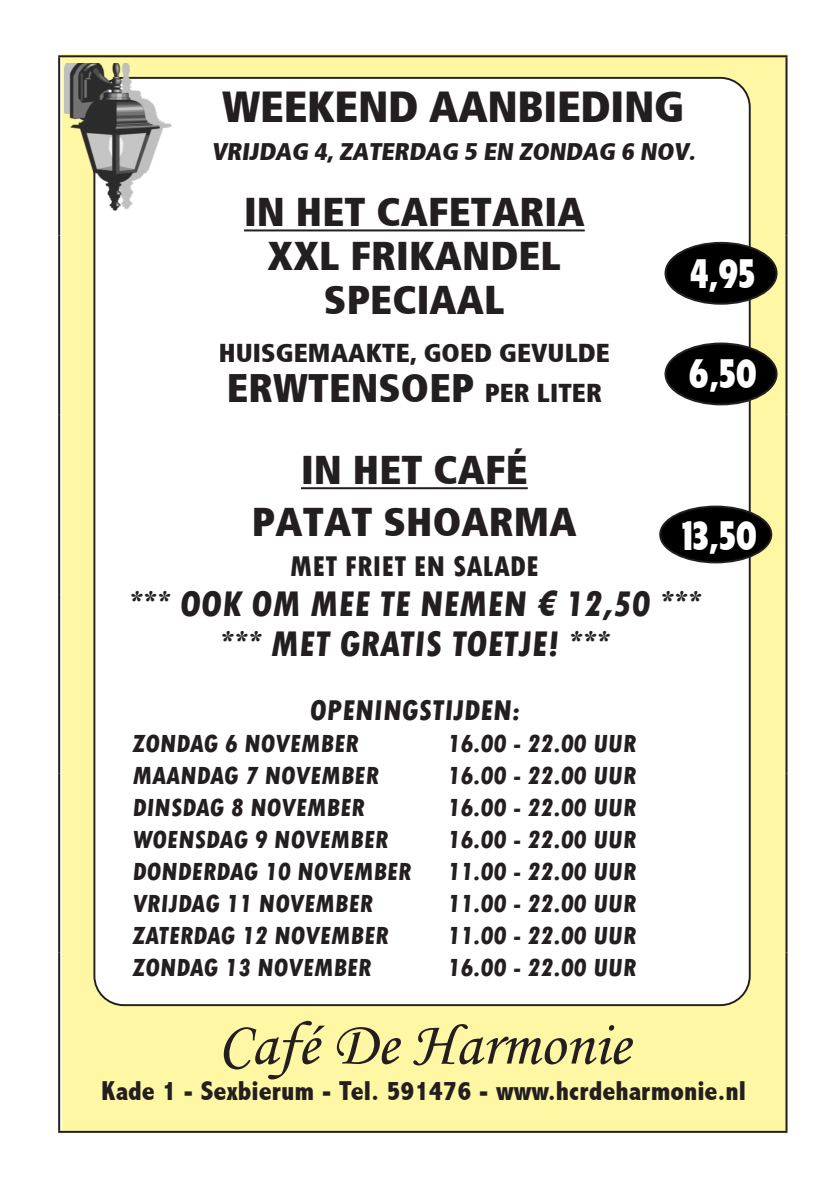
<style>
.page{position:relative;width:840px;height:1191px;background:#fff}
.page>*{position:absolute;margin:0;border:0;box-sizing:border-box;transform-origin:0 0}
.t1{font:62px "Monotype Corsiva";color:#231f20}
.t2{font:48.8px "BVG Fett";letter-spacing:-.01em;color:#231f20}
.t3{font:43.2px "BVG Fett";letter-spacing:-.01em;color:#231f20}
.t4{font:40px "BVG Fett";color:#231f20}
.t5{font:900 condensed 40px "Flyer";color:#fff;scale:.89 1}
.t6{font:900 condensed 40px "Flyer";color:#fff;scale:.9 1}
.t7{font:39.8px "BVG Fett";color:#231f20}
.t8{font:800 condensed 37.4px "Tw Cen";color:#231f20}
.t9{font:800 condensed 30px "Tw Cen";color:#231f20}
.t10{font:800 condensed 27.4px "Abadi";color:#231f20}
.t11{font:800 condensed 26px "Tw Cen";color:#231f20}
.t12{font:25.8px "BVG Fett";color:#231f20}
.t13{font:25.4px "BVG Fett";letter-spacing:-.01em;color:#231f20}
.t14{font:24px "BVG Fett";color:#231f20}
.s1{font-size:52.8px}
.s2{font-size:25.8px}
.s3{font-family:"Abadi";font-style:italic}
</style>
<div class="page">
<div style="left:62px;top:54px;width:725px;height:1076px;background:#fff7a4"></div>
<hr style="left:58px;top:55px;width:729px;height:2px;background:#231f20">
<hr style="left:58px;top:57px;width:2px;height:178px;background:#231f20">
<hr style="left:785px;top:57px;width:2px;height:178px;background:#231f20">
<hr style="left:58px;top:235px;width:2px;height:180px;background:#231f20">
<hr style="left:785px;top:235px;width:2px;height:180px;background:#231f20">
<hr style="left:58px;top:415px;width:2px;height:179px;background:#231f20">
<hr style="left:785px;top:415px;width:2px;height:179px;background:#231f20">
<hr style="left:58px;top:594px;width:2px;height:179px;background:#231f20">
<hr style="left:785px;top:594px;width:2px;height:179px;background:#231f20">
<hr style="left:58px;top:773px;width:2px;height:179px;background:#231f20">
<hr style="left:785px;top:773px;width:2px;height:179px;background:#231f20">
<hr style="left:58px;top:952px;width:2px;height:178px;background:#231f20">
<hr style="left:785px;top:952px;width:2px;height:178px;background:#231f20">
<hr style="left:58px;top:1130px;width:729px;height:2px;background:#231f20">
<div style="left:94px;top:78px;width:655px;height:927px;background:#fff;border-radius:29px"></div>
<hr style="left:244px;top:229px;width:340px;height:2px;background:#231f20">
<hr style="left:301px;top:487px;width:226px;height:2px;background:#231f20">
<img style="left:65px;top:63px;width:106px;height:148px">
<div style="left:665px;top:243px;width:111px;height:61px;background:#000;border-radius:50%"></div>
<div style="left:664px;top:242px;width:113px;height:63px;border:2px solid #231f20;border-radius:50%"></div>
<div style="left:659px;top:506px;width:111px;height:56px;background:#000;border-radius:50%"></div>
<div style="left:658px;top:505px;width:113px;height:58px;border:2px solid #231f20;border-radius:50%"></div>
<div style="left:665px;top:343px;width:111px;height:61px;background:#000;border-radius:50%"></div>
<div style="left:664px;top:342px;width:113px;height:63px;border:2px solid #231f20;border-radius:50%"></div>
<p class="t2" style="left:187px;top:79px;width:531px">WEEKENDAANBIEDING<span class="s1">!</span></p>
<p class="t13" style="left:206px;top:129px;width:495px">VRIJDAG 1 - ZATERDAG 2 - ZONDAG 3 OKT.</p>
<p class="t3" style="left:222px;top:80px;width:463px">WEEKEND AANBIEDING</p>
<p class="t14" style="left:211px;top:137px;width:489px">VRIJDAG 4, ZATERDAG 5 EN ZONDAG 6 NOV.</p>
<p class="t4" style="left:244px;top:188px;width:342px">IN HET CAFETARIA</p>
<p class="t4" style="left:267px;top:232px;width:295px">XXL FRIKANDEL</p>
<p class="t4" style="left:324px;top:276px;width:182px">SPECIAAL</p>
<p class="t12" style="left:219px;top:337px;width:392px">HUISGEMAAKTE, GOED GEVULDE</p>
<p class="t7" style="left:226px;top:364px;width:376px">ERWTENSOEP <span class="s2">PER LITER</span></p>
<p class="t5" style="left:690px;top:251px;width:74px">4,95</p>
<p class="t5" style="left:688px;top:350px;width:78px">6,50</p>
<p class="t4" style="left:301px;top:446px;width:228px">IN HET CAFÉ</p>
<p class="t4" style="left:252px;top:498px;width:326px">PATAT SHOARMA</p>
<p class="t9" style="left:290px;top:549px;width:250px">MET FRIET EN SALADE</p>
<p class="t8" style="left:128px;top:582px;width:577px">*** OOK OM MEE TE NEMEN <span class="s3">€</span> 12,50 ***</p>
<p class="t8" style="left:219px;top:622px;width:395px">*** MET GRATIS TOETJE! ***</p>
<p class="t6" style="left:682px;top:512px;width:84px">13,50</p>
<p class="t9" style="left:309px;top:693px;width:215px">OPENINGSTIJDEN:</p>
<p class="t11" style="left:132px;top:728px;width:230px">ZONDAG 6 NOVEMBER</p>
<p class="t11" style="left:447px;top:728px;width:193px">16.00 - 22.00 UUR</p>
<p class="t11" style="left:132px;top:760px;width:250px">MAANDAG 7 NOVEMBER</p>
<p class="t11" style="left:447px;top:760px;width:193px">16.00 - 22.00 UUR</p>
<p class="t11" style="left:132px;top:792px;width:236px">DINSDAG 8 NOVEMBER</p>
<p class="t11" style="left:447px;top:792px;width:193px">16.00 - 22.00 UUR</p>
<p class="t11" style="left:132px;top:824px;width:260px">WOENSDAG 9 NOVEMBER</p>
<p class="t11" style="left:447px;top:824px;width:193px">16.00 - 22.00 UUR</p>
<p class="t11" style="left:132px;top:856px;width:283px">DONDERDAG 10 NOVEMBER</p>
<p class="t11" style="left:447px;top:856px;width:193px">11.00 - 22.00 UUR</p>
<p class="t11" style="left:132px;top:888px;width:244px">VRIJDAG 11 NOVEMBER</p>
<p class="t11" style="left:447px;top:888px;width:193px">11.00 - 22.00 UUR</p>
<p class="t11" style="left:132px;top:920px;width:260px">ZATERDAG 12 NOVEMBER</p>
<p class="t11" style="left:447px;top:920px;width:193px">11.00 - 22.00 UUR</p>
<p class="t11" style="left:132px;top:952px;width:243px">ZONDAG 13 NOVEMBER</p>
<p class="t11" style="left:447px;top:952px;width:193px">16.00 - 22.00 UUR</p>
<p class="t1" style="left:218px;top:1007px;width:413px">Café De Harmonie</p>
<p class="t10" style="left:101px;top:1074px;width:645px">Kade 1 - Sexbierum - Tel. 591476 - www.hcrdeharmonie.nl</p>
</div>
